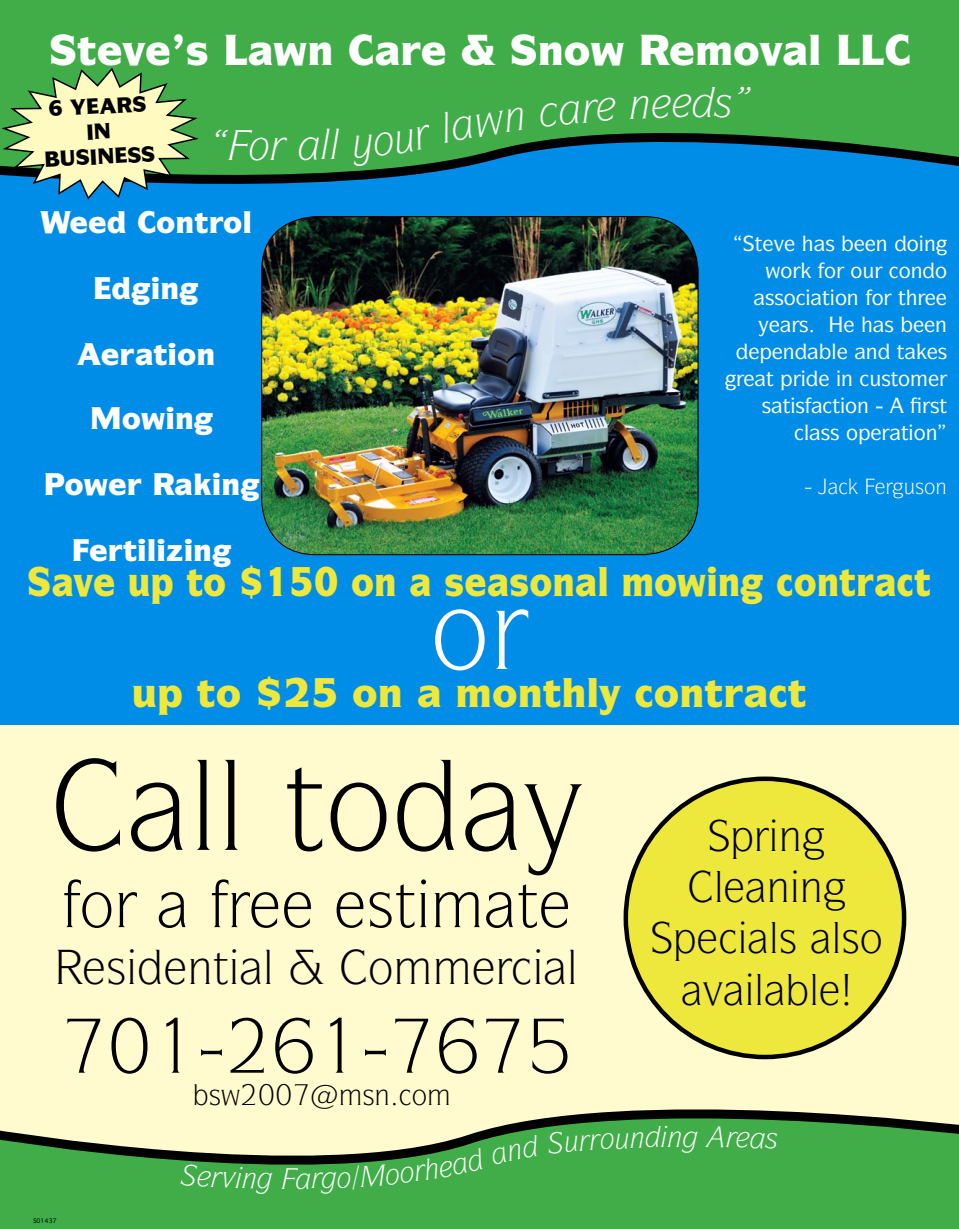
<style>
.page{position:relative;width:959px;height:1229px;background:#fff}
.page>*{position:absolute;margin:0;border:0;box-sizing:border-box;transform-origin:0 0}
.t1{font:123.75px "Symbol IT Cby BT";color:#000}
.t2{font:47.1px "Symbol IT Cby BT";color:#000}
.t3{font:42.6px "Symbol IT Cby BT";color:#000}
.t4{font:900 41.55px "Symbol IT Cby BT";color:#fff}
.t5{font:900 39.75px "Symbol IT Cby BT";color:#ede83b;scale:.9 1}
.t6{font:900 39.75px "Symbol IT Cby BT";color:#ede83b}
.t7{font:900 30px "Symbol IT Cby BT";color:#fff}
.t8{font:28.5px "Symbol IT Cby BT";color:#000}
.t9{font:italic 28.5px "Symbol IT Cby BT";color:#fff}
.t10{font:500 21px "Symbol IT Cby BT";color:#fff}
.t11{font:21px "Symbol IT Cby BT";color:#fff}
.t12{font:6px "Geneva";color:#000}
</style>
<div class="page">
<div style="left:0;top:131px;width:958px;height:1078px;background:#008de8"></div>
<div style="left:0;top:725px;width:958px;height:445px;background:#fffbce"></div>
<svg style="left:0;top:1109px;width:958px;height:120px"></svg>
<svg style="left:0;top:0;width:958px;height:184px"></svg>
<img style="left:262px;top:217px;width:436px;height:337px">
<div style="left:625px;top:779px;width:279px;height:278px;background:#ede83b;border-radius:50%"></div>
<div style="left:225px;top:35px;width:83px;height:31px;background:#41ad49"></div>
<div style="left:349px;top:34px;width:96px;height:32px;background:#41ad49"></div>
<svg style="left:462px;top:35px;width:34px;height:31px"></svg>
<div style="left:640px;top:35px;width:92px;height:31px;background:#41ad49"></div>
<svg style="left:783px;top:42px;width:24px;height:24px"></svg>
<div style="left:837px;top:34px;width:72px;height:32px;background:#41ad49"></div>
<div style="left:539px;top:98px;width:77px;height:30px;background:#41ad49"></div>
<svg style="left:738px;top:87px;width:12px;height:8px"></svg>
<svg style="left:682px;top:1131px;width:16px;height:21px"></svg>
<svg style="left:0;top:34px;width:201px;height:166px;background:#85be84"></svg>
<div style="left:511px;top:34px;width:114px;height:32px;background:#41ad49"></div>
<div style="left:216px;top:129px;width:71px;height:32px;background:#41ad49"></div>
<svg style="left:298px;top:129px;width:42px;height:32px"></svg>
<svg style="left:352px;top:107px;width:173px;height:59px;background:#399e49"></svg>
<div style="left:628px;top:87px;width:103px;height:32px;background:#41ad49"></div>
<div style="left:181px;top:1163px;width:92px;height:31px;background:#41ad49"></div>
<svg style="left:281px;top:1135px;width:259px;height:59px"></svg>
<div style="left:546px;top:1125px;width:122px;height:29px;background:#41ad49"></div>
<div style="left:705px;top:1126px;width:72px;height:23px;background:#41ad49"></div>
<h3 class="t4" style="left:77px;top:24px;width:133px">▼❖ ▲</h3>
<h3 class="t4" style="left:307px;top:24px;width:28px">■</h3>
<h3 class="t4" style="left:733px;top:24px;width:90px">□❖ ●</h3>
<h3 class="t7" style="left:156px;top:203px;width:97px">□■▼ □●</h3>
<h3 class="t7" style="left:160px;top:269px;width:20px">■</h3>
<h3 class="t7" style="left:153px;top:335px;width:63px">▼ □■</h3>
<h3 class="t7" style="left:221px;top:465px;width:20px">■</h3>
<h3 class="t7" style="left:123px;top:531px;width:91px">▼● ■</h3>
<p class="t10" style="left:825px;top:230px;width:112px">▲ ■ □■</p>
<p class="t10" style="left:780px;top:257px;width:168px">□ □ □◆ □■ □</p>
<p class="t10" style="left:765px;top:284px;width:32px">▲▲□</p>
<p class="t10" style="left:822px;top:284px;width:85px">▼□■ □ ▼</p>
<p class="t10" style="left:841px;top:365px;width:71px">■ ◆▲▼□</p>
<p class="t10" style="left:761px;top:392px;width:44px">▲▼▲</p>
<p class="t10" style="left:832px;top:392px;width:38px">▼□■</p>
<p class="t10" style="left:804px;top:419px;width:55px">● ▲▲ □</p>
<p class="t10" style="left:901px;top:419px;width:38px">▼□■</p>
<p class="t11" style="left:903px;top:474px;width:45px">◆▲□■</p>
<h3 class="t5" style="left:74px;top:557px;width:171px">❖ ◆ ▼□</h3>
<h3 class="t5" style="left:351px;top:557px;width:434px">□■ ▲ ▲□■ ● □ ■</h3>
<h3 class="t5" style="left:793px;top:557px;width:71px">□■▼</h3>
<h3 class="t6" style="left:132px;top:668px;width:111px">◆ ▼□</h3>
<h3 class="t6" style="left:492px;top:668px;width:109px">□■▼ ●</h3>
<h3 class="t6" style="left:654px;top:668px;width:71px">□■▼</h3>
<h1 class="t1" style="left:189px;top:729px;width:204px">●● ▼□</h1>
<h2 class="t2" style="left:106px;top:937px;width:169px">▲ ■▼●</h2>
<h2 class="t2" style="left:567px;top:937px;width:12px">●</h2>
<h3 class="t3" style="left:778px;top:809px;width:25px">■</h3>
<h3 class="t3" style="left:714px;top:861px;width:110px">● ■■</h3>
<h3 class="t3" style="left:769px;top:912px;width:115px">●▲ ●▲□</h3>
<h3 class="t3" style="left:702px;top:963px;width:118px">❖● ●</h3>
<p class="t12" style="left:33px;top:1215px;width:25px">S01437</p>
<h3 class="t8" style="left:362px;top:1077px;width:66px">▲■ □</h3>
<h3 class="t9" style="left:668px;top:1119px;width:17px">■</h3>
</div>
